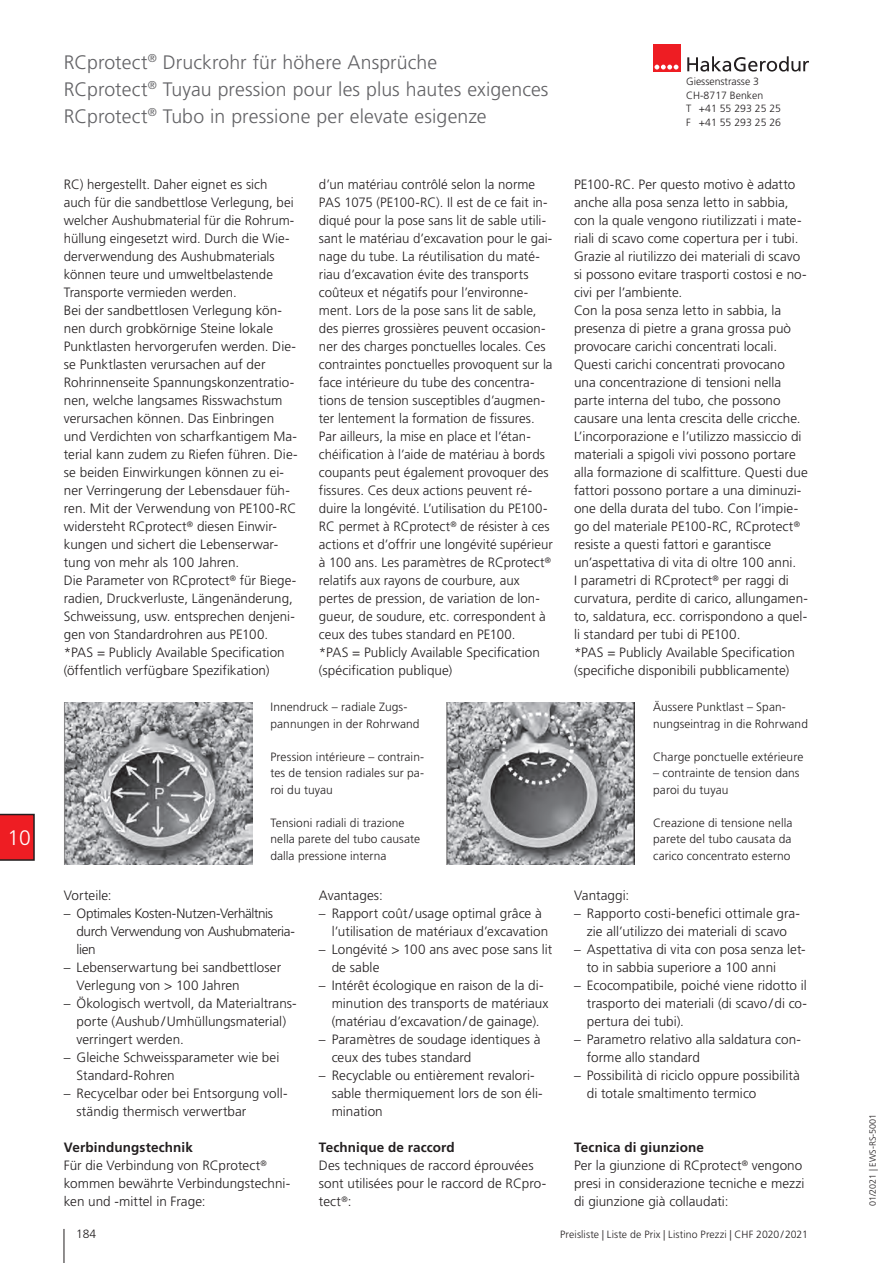
<style>
.page{position:relative;width:893px;height:1263px;background:#fff}
.page>*{position:absolute;margin:0;border:0;box-sizing:border-box;transform-origin:0 0}
.t1{font:300 21px "Frutiger LT Std";color:#fff}
.t2{font:300 19.5px/27px "Frutiger LT Std";letter-spacing:.005em;color:#636366}
.t3{font:300 13.5px/18px "Frutiger LT Std";color:#231f20}
.t4{font:300 13.5px/18px "Frutiger LT Std";letter-spacing:-.03em;color:#231f20}
.t5{font:700 13.5px "Frutiger LT Std";letter-spacing:.01em;color:#231f20}
.t6{font:300 12px/16.5px "Frutiger LT Std";letter-spacing:.005em;color:#231f20}
.t7{font:300 10.5px/13.5px "Frutiger LT Std";color:#231f20}
.t8{font:300 9px "Frutiger LT Std";color:#231f20}
.s1{font-weight:700}
</style>
<div class="page">
<div style="left:653px;top:44px;width:27px;height:27px;background:#ee1d23"></div>
<svg style="left:654px;top:65px;width:24px;height:5px"></svg>
<svg style="left:687px;top:56px;width:122px;height:16px"></svg>
<hr style="left:64px;top:1229px;width:1px;height:34px;background:#231f20">
<svg style="left:0;top:814px;width:35px;height:47px;background:#d91f25"></svg>
<img style="left:64px;top:702px;width:188px;height:162px">
<img style="left:446px;top:702px;width:189px;height:162px">
<h1 class="t1" style="left:7px;top:826px;width:25px">10</h1>
<h2 class="t2" style="left:64px;top:49px;width:486px">RCprotect<sup>®</sup> Druckrohr für höhere Ansprüche<br>RCprotect<sup>®</sup> Tuyau pression pour les plus hautes exigences<br>RCprotect<sup>®</sup> Tubo in pressione per elevate esigenze</h2>
<p class="t7" style="left:686px;top:75px;width:96px">Giessenstrasse 3<br>CH-8717 Benken<br>T +41 55 293 25 25<br>F +41 55 293 25 26</p>
<p class="t3" style="left:64px;top:176px;width:235px">RC) hergestellt. Daher eignet es sich auch für die sandbettlose Verlegung, bei welcher Aushubmaterial für die Rohrum&shy;hüllung eingesetzt wird. Durch die Wie&shy;derverwendung des Aushubmaterials können teure und umweltbelastende Transporte vermieden werden.<br>Bei der sandbettlosen Verlegung kön&shy;nen durch grobkörnige Steine lokale Punktlasten hervorgerufen werden. Die&shy;se Punktlasten verursachen auf der Rohrinnenseite Spannungskonzentratio&shy;nen, welche langsames Risswachstum verursachen können. Das Einbringen und Verdichten von scharfkantigem Ma&shy;terial kann zudem zu Riefen führen. Die&shy;se beiden Einwirkungen können zu ei&shy;ner Verringerung der Lebensdauer füh&shy;ren. Mit der Verwendung von PE100-RC widersteht RCprotect<sup>®</sup> diesen Einwir&shy;kungen und sichert die Lebenserwar&shy;tung von mehr als 100 Jahren.<br>Die Parameter von RCprotect<sup>®</sup> für Biege&shy;radien, Druckverluste, Längenänderung, Schweissung, usw. entsprechen denjeni&shy;gen von Standardrohren aus PE100. *PAS = Publicly Available Specification (öffentlich verfügbare Spezifikation)</p>
<p class="t3" style="left:319px;top:176px;width:235px">d’un matériau contrôlé selon la norme PAS 1075 (PE100-RC). Il est de ce fait in&shy;diqué pour la pose sans lit de sable utili&shy;sant le matériau d’excavation pour le gai&shy;nage du tube. La réutilisation du maté&shy;riau d’excavation évite des transports coûteux et négatifs pour l’environne&shy;ment. Lors de la pose sans lit de sable, des pierres grossières peuvent occasion&shy;ner des charges ponctuelles locales. Ces contraintes ponctuelles provoquent sur la face intérieure du tube des concentra&shy;tions de tension susceptibles d’augmen&shy;ter lentement la formation de fissures.<br>Par ailleurs, la mise en place et l’étan&shy;chéification à l’aide de matériau à bords coupants peut également provoquer des fissures. Ces deux actions peuvent ré&shy;duire la longévité. L’utilisation du PE100- RC permet à RCprotect<sup>®</sup> de résister à ces actions et d’offrir une longévité supérieur à 100 ans. Les paramètres de RCprotect<sup>® </sup>relatifs aux rayons de courbure, aux pertes de pression, de variation de lon&shy;gueur, de soudure, etc. correspondent à ceux des tubes standard en PE100.<br>*PAS = Publicly Available Specification (spécification publique)</p>
<p class="t6" style="left:270px;top:699px;width:151px">Innendruck – radiale Zugs&shy;pannungen in der Rohrwand</p>
<p class="t6" style="left:270px;top:748px;width:155px;text-align:justify">Pression intérieure – contrain&shy;tes de tension radiales sur pa&shy;roi du tuyau</p>
<p class="t6" style="left:270px;top:814px;width:151px">Tensioni radiali di trazione nella parete del tubo causate dalla pressione interna</p>
<p class="t3" style="left:574px;top:176px;width:235px">PE100-RC. Per questo motivo è adatto anche alla posa senza letto in sabbia, con la quale vengono riutilizzati i mate&shy;riali di scavo come copertura per i tubi.<br>Grazie al riutilizzo dei materiali di scavo si possono evitare trasporti costosi e no&shy;civi per l’ambiente.<br>Con la posa senza letto in sabbia, la presenza di pietre a grana grossa può provocare carichi concentrati locali.<br>Questi carichi concentrati provocano una concentrazione di tensioni nella parte interna del tubo, che possono causare una lenta crescita delle cricche.<br>L’incorporazione e l’utilizzo massiccio di materiali a spigoli vivi possono portare alla formazione di scalfitture. Questi due fattori possono portare a una diminuzi&shy;one della durata del tubo. Con l’impie&shy;go del materiale PE100-RC, RCprotect<sup>® </sup>resiste a questi fattori e garantisce un’aspettativa di vita di oltre 100 anni.<br>I parametri di RCprotect<sup>®</sup> per raggi di curvatura, perdite di carico, allungamen&shy;to, saldatura, ecc. corrispondono a quel&shy;li standard per tubi di PE100.<br>*PAS = Publicly Available Specification (specifiche disponibili pubblicamente)</p>
<p class="t6" style="left:653px;top:699px;width:156px">Äussere Punktlast – Span&shy;nungseintrag in die Rohrwand</p>
<p class="t6" style="left:653px;top:748px;width:152px">Charge ponctuelle extérieure</p>
<p class="t6" style="left:653px;top:765px;width:148px">– contrainte de tension dans paroi du tuyau</p>
<p class="t6" style="left:653px;top:814px;width:141px;text-align:justify">Creazione di tensione nella parete del tubo causata da carico concentrato esterno</p>
<p class="t3" style="left:64px;top:887px;width:49px">Vorteile:</p>
<p class="t4" style="left:77px;top:905px;width:220px;text-indent:-13px">– Optimales Kosten-Nutzen-Verhältnis durch Verwendung von Aushubmateria&shy;lien</p>
<p class="t3" style="left:77px;top:959px;width:206px;text-indent:-13px">– Lebenserwartung bei sandbettloser<br>Verlegung von &gt; 100 Jahren</p>
<p class="t3" style="left:77px;top:995px;width:222px;text-indent:-13px">– Ökologisch wertvoll, da Materialtrans&shy;porte (Aushub/Umhüllungsmaterial) verringert werden.</p>
<p class="t3" style="left:77px;top:1048px;width:204px;text-indent:-13px">– Gleiche Schweissparameter wie bei<br>Standard-Rohren</p>
<p class="t3" style="left:77px;top:1084px;width:212px;text-indent:-13px">– Recycelbar oder bei Entsorgung voll&shy;ständig thermisch verwertbar</p>
<p class="t3" style="left:64px;top:1138px;width:228px"><span class="s1">Verbindungstechnik<br></span>Für die Verbindung von RCprotect<sup>® </sup>kommen bewährte Verbindungstechni&shy;ken und -mittel in Frage:</p>
<p class="t6" style="left:76px;top:1226px;width:22px">184</p>
<p class="t3" style="left:319px;top:887px;width:65px">Avantages:</p>
<p class="t3" style="left:332px;top:905px;width:218px;text-indent:-13px">– Rapport coût/usage optimal grâce à l’utilisation de matériaux d’excavation</p>
<p class="t3" style="left:332px;top:941px;width:222px;text-indent:-13px">– Longévité &gt; 100 ans avec pose sans lit de sable</p>
<p class="t3" style="left:332px;top:977px;width:218px;text-indent:-13px">– Intérêt écologique en raison de la di&shy;minution des transports de matériaux (matériau d’excavation/de gainage).</p>
<p class="t3" style="left:332px;top:1031px;width:210px;text-indent:-13px">– Paramètres de soudage identiques à ceux des tubes standard</p>
<p class="t3" style="left:332px;top:1066px;width:213px;text-indent:-13px">– Recyclable ou entièrement revalori&shy;sable thermiquement lors de son éli&shy;mination</p>
<p class="t5" style="left:319px;top:1139px;width:137px">Technique de raccord</p>
<p class="t3" style="left:319px;top:1156px;width:229px">Des techniques de raccord éprouvées sont utilisées pour le raccord de RCpro&shy;tect<sup>®</sup>:</p>
<p class="t3" style="left:574px;top:887px;width:57px">Vantaggi:</p>
<p class="t3" style="left:574px;top:905px;width:227px;text-align:center">– Rapporto costi-benefici ottimale gra&shy;zie all’utilizzo dei materiali di scavo</p>
<p class="t3" style="left:587px;top:941px;width:220px;text-indent:-13px">– Aspettativa di vita con posa senza let&shy;to in sabbia superiore a 100 anni</p>
<p class="t3" style="left:587px;top:976px;width:222px;text-align:justify;text-indent:-13px">– Ecocompatibile, poiché viene ridotto il trasporto dei materiali (di scavo/di co&shy;pertura dei tubi).</p>
<p class="t3" style="left:587px;top:1030px;width:216px;text-indent:-13px">– Parametro relativo alla saldatura con&shy;forme allo standard</p>
<p class="t3" style="left:587px;top:1066px;width:214px;text-indent:-13px">– Possibilità di riciclo oppure possibilità di totale smaltimento termico</p>
<p class="t3" style="left:574px;top:1138px;width:232px"><span class="s1">Tecnica di giunzione<br></span>Per la giunzione di RCprotect<sup>®</sup> vengono presi in considerazione tecniche e mezzi di giunzione già collaudati:</p>
<p class="t7" style="left:560px;top:1228px;width:249px">Preisliste | Liste de Prix | Listino Prezzi | CHF 2020/2021</p>
<p class="t8" style="left:868px;top:1206px;width:94px;rotate:-90deg">01/2021 | EWS-RS-5001</p>
</div>
